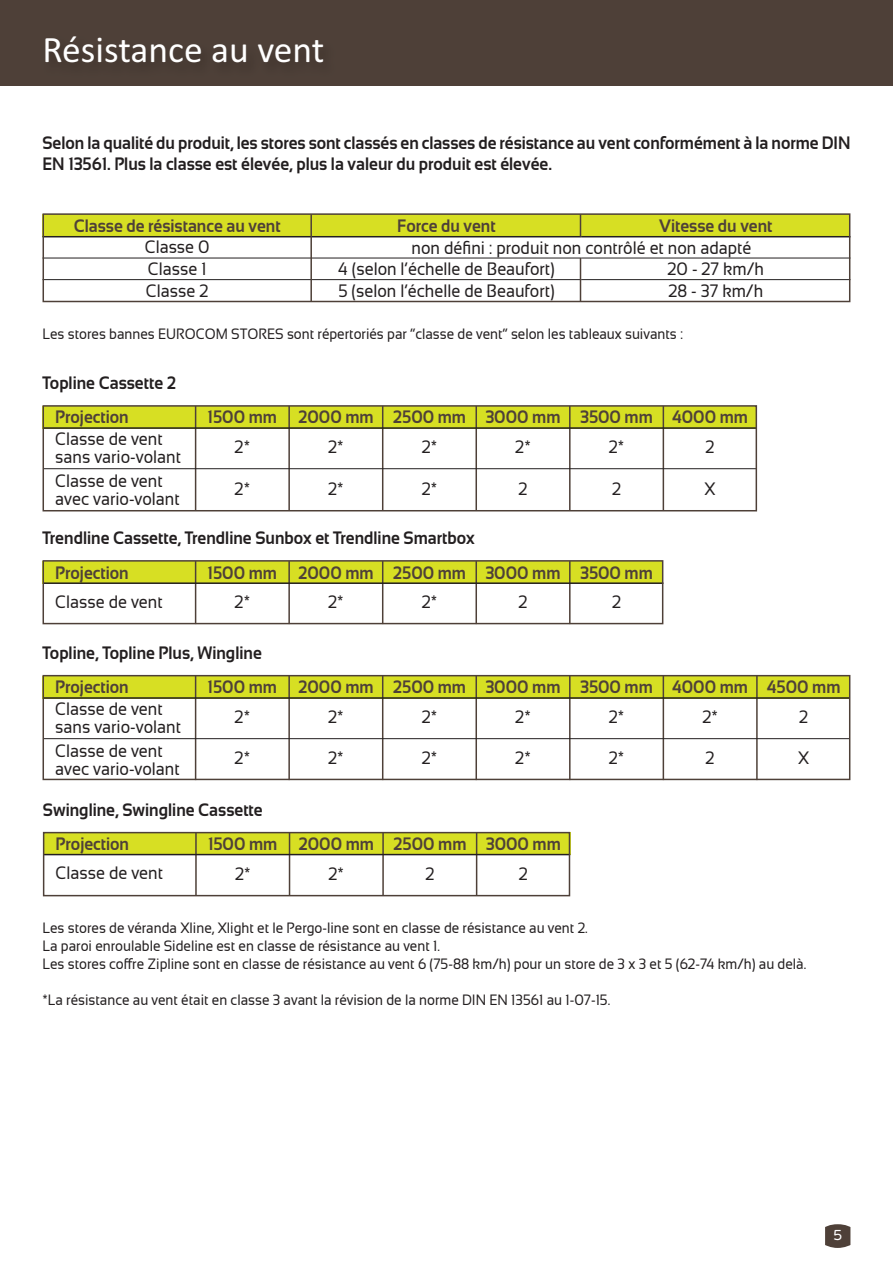
<style>
.page{position:relative;width:893px;height:1263px;background:#fff}
.page>*{position:absolute;margin:0;border:0;box-sizing:border-box;transform-origin:0 0}
.t1{font:37.5px "Calibri";color:#fff}
.t2{font:18px/21.6px "Sansation";color:#231f20;scale:.9 1}
.t3{font:700 18px/21.6px "Sansation";color:#231f20;scale:.9 1}
.t4{font:700 18px "Sansation";color:#4e4038;scale:.9 1}
.t5{font:15px/18px "Sansation";color:#231f20;scale:.9 1}
.t6{font:15px "PF Beau Sans Pro";color:#fff}
</style>
<div class="page">
<div style="left:0;top:0;width:893px;height:85px;background:#4e4038"></div>
<svg style="left:825px;top:1224px;width:25px;height:24px"></svg>
<img style="left:26px;top:85px;width:854px;height:1px">
<svg style="left:42px;top:213px;width:809px;height:684px"></svg>
<h1 class="t1" style="left:43px;top:27px;width:283px">Résistance au vent</h1>
<p class="t3" style="left:43px;top:133px;width:899px">Selon la qualité du produit, les stores sont classés en classes de résistance au vent conformément à la norme DIN<br>EN 13561. Plus la classe est élevée, plus la valeur du produit est élevée.</p>
<p class="t4" style="left:74px;top:219px;width:231px">Classe de résistance au vent</p>
<p class="t2" style="left:145px;top:238px;width:74px">Classe 0<br>Classe 1<br>Classe 2</p>
<p class="t4" style="left:397px;top:219px;width:111px">Force du vent</p>
<p class="t2" style="left:338px;top:260px;width:242px">4 (selon l’échelle de Beaufort)<br>5 (selon l’échelle de Beaufort)</p>
<p class="t4" style="left:659px;top:219px;width:127px">Vitesse du vent</p>
<p class="t2" style="left:668px;top:260px;width:109px">20 - 27 km/h<br>28 - 37 km/h</p>
<p class="t2" style="left:411px;top:238px;width:379px">non défini : produit non contrôlé et non adapté</p>
<p class="t5" style="left:43px;top:327px;width:713px">Les stores bannes EUROCOM STORES sont répertoriés par “classe de vent” selon les tableaux suivants :</p>
<p class="t3" style="left:43px;top:374px;width:150px">Topline Cassette 2</p>
<p class="t4" style="left:55px;top:411px;width:83px">Projection</p>
<p class="t4" style="left:208px;top:411px;width:602px">1500 mm 2000 mm 2500 mm 3000 mm 3500 mm 4000 mm</p>
<p class="t2" style="left:55px;top:432px;width:141px;line-height:18px">Classe de vent sans vario-volant</p>
<p class="t2" style="left:55px;top:473px;width:140px;line-height:18px">Classe de vent avec vario-volant</p>
<p class="t2" style="left:235px;top:438px;width:19px">2*</p>
<p class="t2" style="left:328px;top:438px;width:19px">2*</p>
<p class="t2" style="left:235px;top:479px;width:19px">2*</p>
<p class="t2" style="left:328px;top:479px;width:19px">2*</p>
<p class="t2" style="left:422px;top:438px;width:19px">2*</p>
<p class="t2" style="left:422px;top:479px;width:19px">2*</p>
<p class="t2" style="left:515px;top:438px;width:19px">2*</p>
<p class="t2" style="left:518px;top:479px;width:12px">2</p>
<p class="t2" style="left:609px;top:438px;width:19px">2*</p>
<p class="t2" style="left:612px;top:479px;width:12px">2</p>
<p class="t2" style="left:706px;top:438px;width:12px">2</p>
<p class="t2" style="left:705px;top:479px;width:14px">X</p>
<p class="t3" style="left:43px;top:529px;width:482px">Trendline Cassette, Trendline Sunbox et Trendline Smartbox</p>
<p class="t4" style="left:55px;top:566px;width:83px">Projection</p>
<p class="t4" style="left:208px;top:566px;width:496px">1500 mm 2000 mm 2500 mm 3000 mm 3500 mm</p>
<p class="t2" style="left:55px;top:592px;width:121px">Classe de vent</p>
<p class="t2" style="left:235px;top:593px;width:19px">2*</p>
<p class="t2" style="left:328px;top:593px;width:19px">2*</p>
<p class="t2" style="left:422px;top:593px;width:19px">2*</p>
<p class="t2" style="left:518px;top:593px;width:12px">2</p>
<p class="t2" style="left:612px;top:593px;width:12px">2</p>
<p class="t3" style="left:43px;top:644px;width:245px">Topline, Topline Plus, Wingline</p>
<p class="t4" style="left:55px;top:681px;width:83px">Projection</p>
<p class="t4" style="left:208px;top:681px;width:705px">1500 mm 2000 mm 2500 mm 3000 mm 3500 mm 4000 mm 4500 mm</p>
<p class="t2" style="left:55px;top:701px;width:141px;line-height:18px">Classe de vent sans vario-volant</p>
<p class="t2" style="left:55px;top:743px;width:140px;line-height:18px">Classe de vent avec vario-volant</p>
<p class="t2" style="left:235px;top:708px;width:19px">2*</p>
<p class="t2" style="left:328px;top:708px;width:19px">2*</p>
<p class="t2" style="left:235px;top:749px;width:19px">2*</p>
<p class="t2" style="left:328px;top:749px;width:19px">2*</p>
<p class="t2" style="left:422px;top:708px;width:19px">2*</p>
<p class="t2" style="left:422px;top:749px;width:19px">2*</p>
<p class="t2" style="left:515px;top:708px;width:19px">2*</p>
<p class="t2" style="left:515px;top:749px;width:19px">2*</p>
<p class="t2" style="left:609px;top:708px;width:19px">2*</p>
<p class="t2" style="left:609px;top:749px;width:19px">2*</p>
<p class="t2" style="left:702px;top:708px;width:19px">2*</p>
<p class="t2" style="left:706px;top:749px;width:12px">2</p>
<p class="t2" style="left:799px;top:708px;width:12px">2</p>
<p class="t2" style="left:798px;top:749px;width:14px">X</p>
<p class="t3" style="left:43px;top:800px;width:246px">Swingline, Swingline Cassette</p>
<p class="t4" style="left:56px;top:837px;width:83px">Projection</p>
<p class="t4" style="left:208px;top:837px;width:394px">1500 mm 2000 mm 2500 mm 3000 mm</p>
<p class="t2" style="left:56px;top:864px;width:121px">Classe de vent</p>
<p class="t2" style="left:235px;top:864px;width:19px">2*</p>
<p class="t2" style="left:329px;top:864px;width:19px">2*</p>
<p class="t2" style="left:425px;top:864px;width:12px">2</p>
<p class="t2" style="left:519px;top:864px;width:12px">2</p>
<p class="t5" style="left:43px;top:920px;width:850px">Les stores de véranda Xline, Xlight et le Pergo-line sont en classe de résistance au vent 2.<br>La paroi enroulable Sideline est en classe de résistance au vent 1.<br>Les stores coffre Zipline sont en classe de résistance au vent 6 (75-88 km/h) pour un store de 3 x 3 et 5 (62-74 km/h) au delà.</p>
<p class="t5" style="left:43px;top:992px;width:632px">*La résistance au vent était en classe 3 avant la révision de la norme DIN EN 13561 au 1-07-15.</p>
<p class="t6" style="left:833px;top:1226px;width:10px">5</p>
</div>
